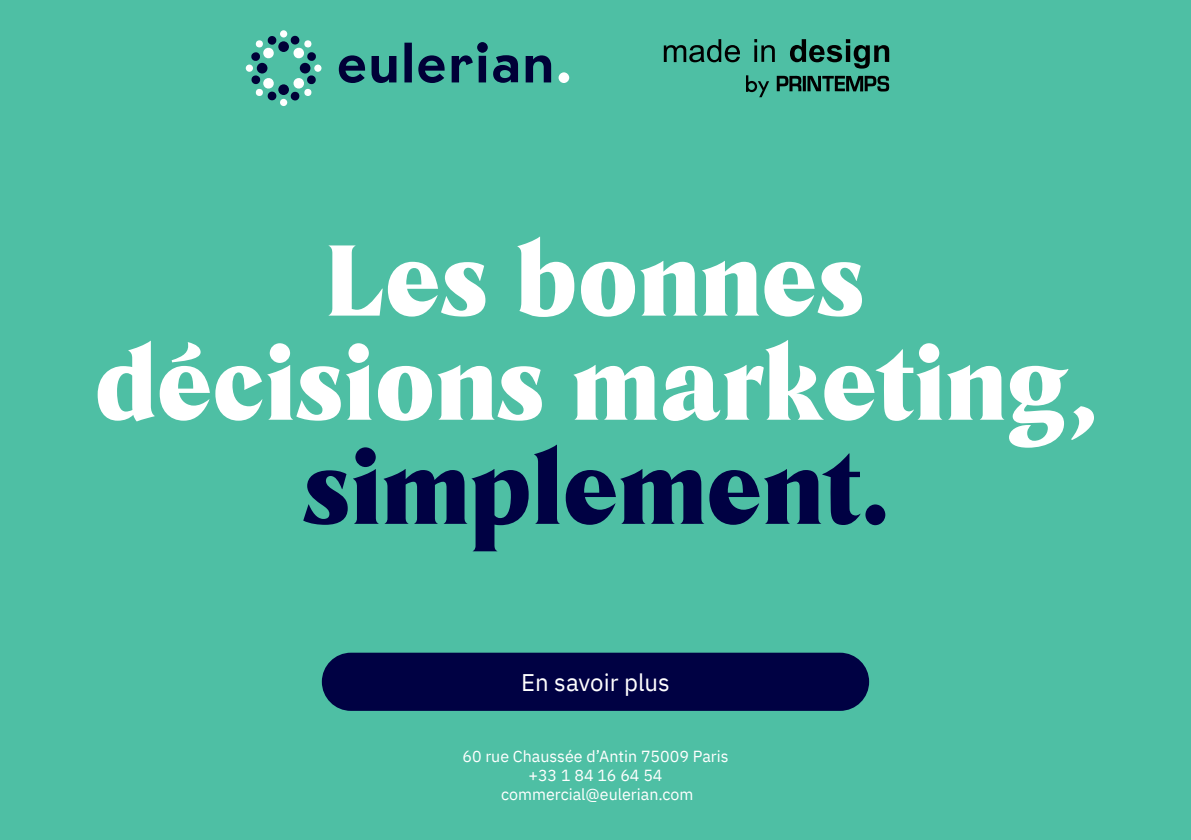
<style>
.page{position:relative;width:1191px;height:840px;background:#fff}
.page>*{position:absolute;margin:0;border:0;box-sizing:border-box;transform-origin:0 0}
.t1{font:900 96px/104px "Tongari Display";color:#fff;text-align:center}
.t2{font:900 96px "Tongari Display";color:#000143}
.t3{font:24px "IBM Plex Sans";color:#fff}
.t4{font:16px/19.2px "IBM Plex Sans";color:#fff;text-align:center}
</style>
<div class="page">
<div style="left:0;top:0;width:1191px;height:839px;background:#4ebfa4"></div>
<svg style="left:339px;top:42px;width:212px;height:41px"></svg>
<div style="left:558px;top:72px;width:11px;height:11px;background:#fff;border-radius:50%"></div>
<div style="left:278px;top:84px;width:11px;height:11px;background:#000037;border-radius:50%"></div>
<div style="left:278px;top:41px;width:11px;height:11px;background:#000037;border-radius:50%"></div>
<div style="left:300px;top:63px;width:10px;height:10px;background:#000037;border-radius:50%"></div>
<div style="left:257px;top:63px;width:10px;height:10px;background:#000037;border-radius:50%"></div>
<div style="left:280px;top:30px;width:7px;height:7px;background:#fff;border-radius:50%"></div>
<div style="left:280px;top:99px;width:7px;height:7px;background:#fff;border-radius:50%"></div>
<div style="left:246px;top:64px;width:7px;height:8px;background:#fff;border-radius:50%"></div>
<div style="left:314px;top:64px;width:7px;height:8px;background:#fff;border-radius:50%"></div>
<svg style="left:290px;top:75px;width:26px;height:26px"></svg>
<svg style="left:251px;top:36px;width:26px;height:25px"></svg>
<svg style="left:251px;top:75px;width:26px;height:26px"></svg>
<svg style="left:290px;top:35px;width:26px;height:26px"></svg>
<div style="left:322px;top:652px;width:547px;height:58px;background:#000143;border-radius:29px"></div>
<svg style="left:807px;top:76px;width:82px;height:15px"></svg>
<hr style="left:803px;top:76px;width:3px;height:15px;background:#000">
<svg style="left:776px;top:76px;width:25px;height:15px"></svg>
<svg style="left:746px;top:75px;width:23px;height:22px"></svg>
<svg style="left:664px;top:39px;width:76px;height:23px"></svg>
<svg style="left:754px;top:39px;width:21px;height:23px"></svg>
<svg style="left:790px;top:39px;width:99px;height:30px"></svg>
<h1 class="t1" style="left:95px;top:238px;width:1003px">Les bonnes décisions marketing,</h1>
<h1 class="t2" style="left:303px;top:444px;width:587px">simplement.</h1>
<h2 class="t3" style="left:521px;top:672px;width:150px">En savoir plus</h2>
<p class="t4" style="left:462px;top:747px;width:268px">60 rue Chaussée d’Antin 75009 Paris +33 1 84 16 64 54 commercial@eulerian.com</p>
</div>
